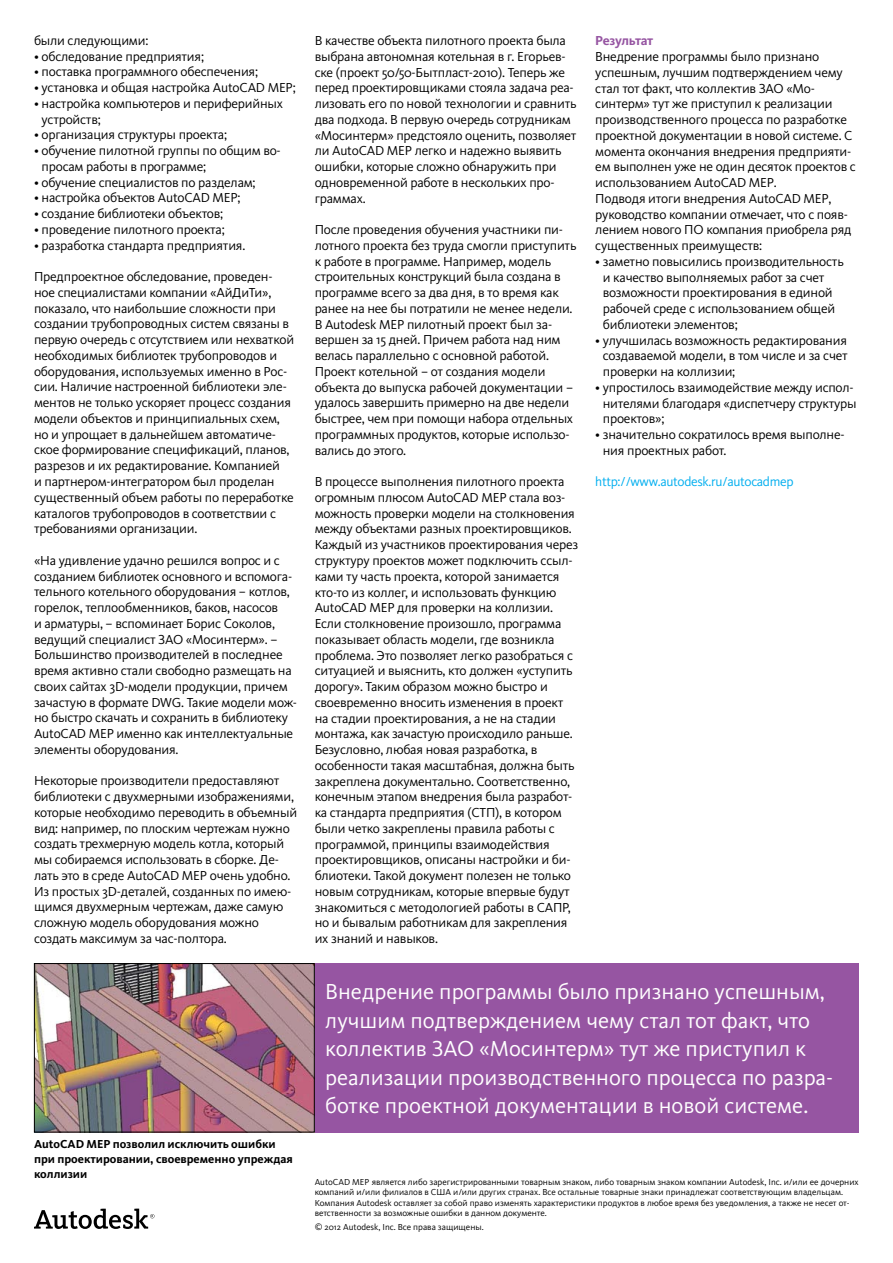
<style>
.page{position:relative;width:893px;height:1263px;background:#fff}
.page>*{position:absolute;margin:0;border:0;box-sizing:border-box;transform-origin:0 0}
.t1{font:22.5px/28.5px "Kievit CY";color:#fff}
.t2{font:13.5px/15.8px "Kievit CY";letter-spacing:-.015em;color:#000}
.t3{font:13.5px "Kievit CY";letter-spacing:-.025em;color:#00aeef}
.t4{font:700 13.5px "Kievit CY";letter-spacing:-.03em;color:#9655a2}
.t5{font:700 12px/15px "Kievit CY";color:#000}
.t6{font:9px/10.5px "Kievit CY";color:#000}
</style>
<div class="page">
<svg style="left:34px;top:1208px;width:120px;height:21px"></svg>
<div style="left:315px;top:963px;width:544px;height:169px;background:#9655a2"></div>
<img style="left:36px;top:965px;width:277px;height:165px">
<div style="left:34px;top:963px;width:281px;height:169px;border:1px solid #000"></div>
<p class="t2" style="left:34px;top:33px;width:116px">были следующими:</p>
<p class="t2" style="left:34px;top:49px;width:172px">• обследование предприятия;</p>
<p class="t2" style="left:34px;top:64px;width:226px">• поставка программного обеспечения;</p>
<p class="t2" style="left:34px;top:80px;width:263px">• установка и общая настройка AutoCAD MEP;</p>
<p class="t2" style="left:42px;top:96px;width:243px;text-indent:-8px">• настройка компьютеров и периферийных устройств;</p>
<p class="t2" style="left:34px;top:127px;width:195px">• организация структуры проекта;</p>
<p class="t2" style="left:42px;top:143px;width:241px;text-indent:-8px">• обучение пилотной группы по общим во&shy;просам работы в программе;</p>
<p class="t2" style="left:34px;top:175px;width:223px">• обучение специалистов по разделам;</p>
<p class="t2" style="left:34px;top:190px;width:208px">• настройка объектов AutoCAD MEP;</p>
<p class="t2" style="left:34px;top:206px;width:191px">• cоздание библиотеки объектов;</p>
<p class="t2" style="left:34px;top:222px;width:192px">• проведение пилотного проекта;</p>
<p class="t2" style="left:34px;top:238px;width:213px">• разработка стандарта предприятия.</p>
<p class="t2" style="left:34px;top:269px;width:262px">Предпроектное обследование, проведен&shy;ное специалистами компании «АйДиТи», показало, что наибольшие сложности при создании трубопроводных систем связаны в первую очередь с отсутствием или нехваткой необходимых библиотек трубопроводов и оборудования, используемых именно в Рос&shy;сии. Наличие настроенной библиотеки эле&shy;ментов не только ускоряет процесс создания модели объектов и принципиальных схем, но и упрощает в дальнейшем автоматиче&shy;ское формирование спецификаций, планов, разрезов и их редактирование. Компанией<br>и партнером-интегратором был проделан существенный объем работы по переработке каталогов трубопроводов в соответствии с требованиями организации.</p>
<p class="t2" style="left:34px;top:553px;width:265px">«На удивление удачно решился вопрос и с созданием библиотек основного и вспомога&shy;тельного котельного оборудования – котлов, горелок, теплообменников, баков, насосов<br>и арматуры, – вспоминает Борис Соколов, ведущий специалист ЗАО «Мосинтерм». – Большинство производителей в последнее время активно стали свободно размещать на своих сайтах 3D-модели продукции, причем зачастую в формате DWG. Такие модели мож&shy;но быстро скачать и сохранить в библиотеку AutoCAD MEP именно как интеллектуальные элементы оборудования.</p>
<p class="t2" style="left:34px;top:773px;width:265px">Некоторые производители предоставляют библиотеки с двухмерными изображениями, которые необходимо переводить в объемный вид: например, по плоским чертежам нужно создать трехмерную модель котла, который мы собираемся использовать в сборке. Де&shy;лать это в среде AutoCAD MEP очень удобно.<br>Из простых 3D-деталей, созданных по имею&shy;щимся двухмерным чертежам, даже самую сложную модель оборудования можно создать максимум за час-полтора.</p>
<p class="t5" style="left:34px;top:1136px;width:260px">AutoCAD MEP позволил исключить ошибки при проектировании, своевременно упреждая коллизии</p>
<p class="t2" style="left:315px;top:33px;width:263px">В качестве объекта пилотного проекта была выбрана автономная котельная в г. Егорьев&shy;ске (проект 50/50-Бытпласт-2010). Теперь же перед проектировщиками стояла задача реа&shy;лизовать его по новой технологии и сравнить два подхода. В первую очередь сотрудникам «Мосинтерм» предстояло оценить, позволяет ли AutoCAD MEP легко и надежно выявить ошибки, которые сложно обнаружить при одновременной работе в нескольких про&shy;граммах.</p>
<p class="t2" style="left:315px;top:222px;width:263px">После проведения обучения участники пи&shy;лотного проекта без труда смогли приступить к работе в программе. Например, модель строительных конструкций была создана в программе всего за два дня, в то время как ранее на нее бы потратили не менее недели.<br>В Autodesk MEP пилотный проект был за&shy;вершен за 15 дней. Причем работа над ним велась параллельно с основной работой.<br>Проект котельной – от создания модели объекта до выпуска рабочей документации – удалось завершить примерно на две недели быстрее, чем при помощи набора отдельных программных продуктов, которые использо&shy;вались до этого.</p>
<p class="t2" style="left:315px;top:474px;width:265px">В процессе выполнения пилотного проекта огромным плюсом AutoCAD MEP стала воз&shy;можность проверки модели на столкновения между объектами разных проектировщиков.<br>Каждый из участников проектирования через структуру проектов может подключить ссыл&shy;ками ту часть проекта, которой занимается кто-то из коллег, и использовать функцию AutoCAD MEP для проверки на коллизии.<br>Если столкновение произошло, программа показывает область модели, где возникла проблема. Это позволяет легко разобраться с ситуацией и выяснить, кто должен «уступить дорогу». Таким образом можно быстро и своевременно вносить изменения в проект на стадии проектирования, а не на стадии монтажа, как зачастую происходило раньше.<br>Безусловно, любая новая разработка, в особенности такая масштабная, должна быть закреплена документально. Соответственно, конечным этапом внедрения была разработ&shy;ка стандарта предприятия (СТП), в котором были четко закреплены правила работы с программой, принципы взаимодействия проектировщиков, описаны настройки и би&shy;блиотеки. Такой документ полезен не только новым сотрудникам, которые впервые будут знакомиться с методологией работы в САПР, но и бывалым работникам для закрепления их знаний и навыков.</p>
<p class="t4" style="left:595px;top:34px;width:60px">Результат</p>
<p class="t2" style="left:595px;top:49px;width:262px">Внедрение программы было признано успешным, лучшим подтверждением чему стал тот факт, что коллектив ЗАО «Мо&shy;синтерм» тут же приступил к реализации производственного процесса по разработке проектной документации в новой системе. С момента окончания внедрения предприяти&shy;ем выполнен уже не один десяток проектов с использованием AutoCAD MEP.<br>Подводя итоги внедрения AutoCAD MEP, руководство компании отмечает, что с появ&shy;лением нового ПО компания приобрела ряд существенных преимуществ:</p>
<p class="t2" style="left:603px;top:254px;width:242px;text-indent:-8px">• заметно повысились производительность и качество выполняемых работ за счет возможности проектирования в единой рабочей среде с использованием общей библиотеки элементов;</p>
<p class="t2" style="left:603px;top:333px;width:246px;text-align:justify;text-indent:-8px">• улучшилась возможность редактирования создаваемой модели, в том числе и за счет проверки на коллизии;</p>
<p class="t2" style="left:603px;top:380px;width:255px;text-indent:-8px">• упростилось взаимодействие между испол&shy;нителями благодаря «диспетчеру структуры проектов»;</p>
<p class="t2" style="left:603px;top:427px;width:243px;text-indent:-8px">• значительно сократилось время выполне&shy;ния проектных работ.</p>
<p class="t3" style="left:595px;top:475px;width:200px">http://www.autodesk.ru/autocadmep</p>
<h1 class="t1" style="left:325px;top:978px;width:509px">Внедрение программы было признано успешным, лучшим подтверждением чему стал тот факт, что коллектив ЗАО «Мосинтерм» тут же приступил к реализации производственного процесса по разра&shy;ботке проектной документации в новой системе.</h1>
<p class="t6" style="left:315px;top:1177px;width:546px">AutoCAD MEP является либо зарегистрированными товарным знаком, либо товарным знаком компании Autodesk, Inc. и/или ее дочерних компаний и/или филиалов в США и/или других странах. Все остальные товарные знаки принадлежат соответствующим владельцам.<br>Компания Autodesk оставляет за собой право изменять характеристики продуктов в любое время без уведомления, а также не несет от&shy;ветственности за возможные ошибки в данном документе.</p>
<p class="t6" style="left:315px;top:1222px;width:171px">© 2012 Autodesk, Inc. Все права защищены.</p>
</div>
